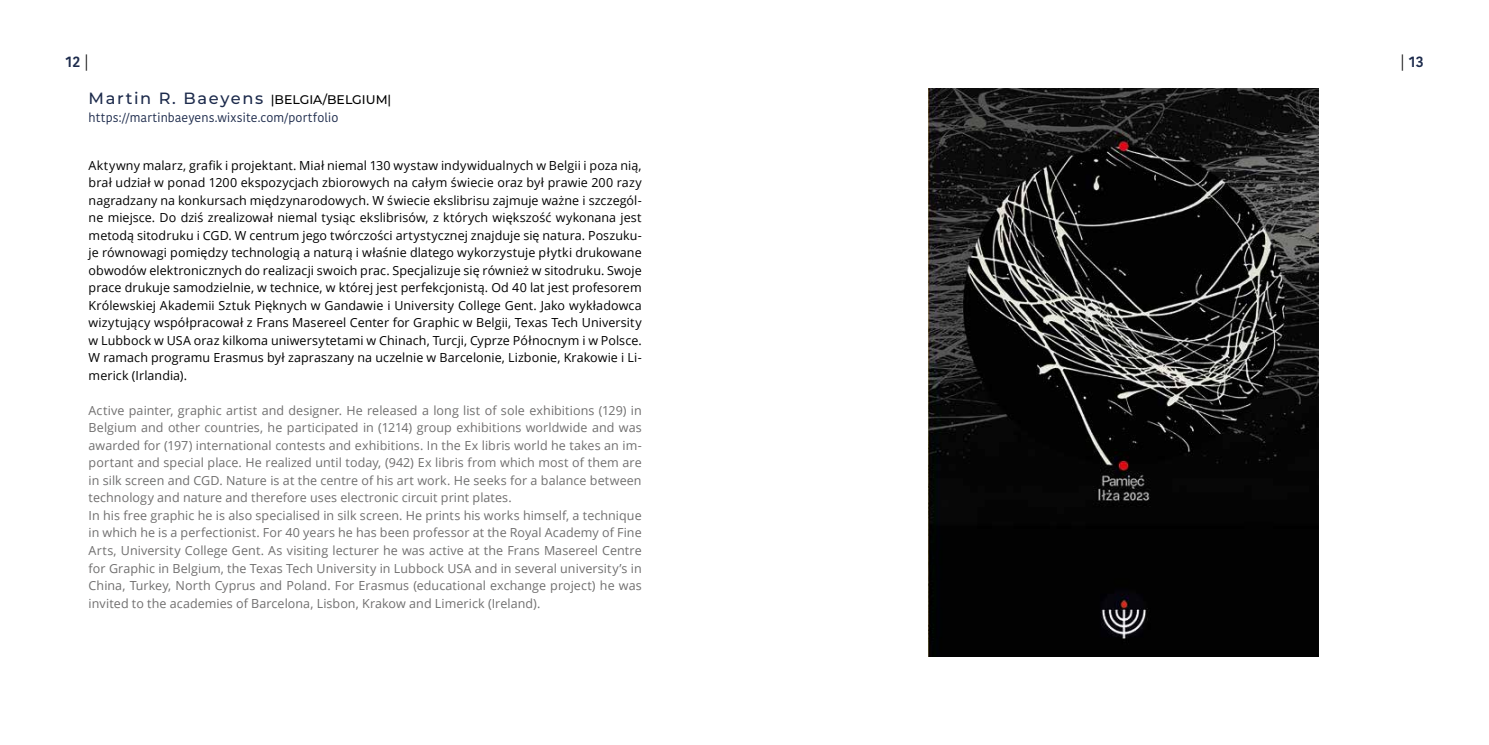
<style>
.page{position:relative;width:1489px;height:745px;background:#fff}
.page>*{position:absolute;margin:0;border:0;box-sizing:border-box;transform-origin:0 0}
.t1{font:600 15px "Kohinoor Devanagari";color:#1d2b4c}
.t2{font:12.5px/17.5px "Open Sans";letter-spacing:.005em;color:#000;text-align:justify}
.t3{font:12.5px/17.5px "Open Sans";letter-spacing:.005em;color:#706f6f}
.t4{font:12.5px "Kohinoor Telugu";color:#1d2b4c}
.t5{font:100 12.5px "Montserrat";color:#000}
.s1{font-weight:400;color:#000}
.s2{font-size:16.25px;color:#1d2b4c}
</style>
<div class="page">
<img style="left:928px;top:89px;width:390px;height:567px">
<p class="t1" style="left:65px;top:53px;width:25px">12 <span class="s1">|</span></p>
<p class="t1" style="left:1400px;top:53px;width:25px"><span class="s1">|</span> 13</p>
<p class="t5" style="left:89px;top:92px;width:304px"><span class="s2">Martin R. Baeyens</span> |BELGIA/BELGIUM|</p>
<p class="t4" style="left:89px;top:110px;width:251px">https://martinbaeyens.wixsite.com/portfolio</p>
<p class="t2" style="left:89px;top:156px;width:554px">Aktywny malarz, grafik i projektant. Miał niemal 130 wystaw indywidualnych w Belgii i poza nią, brał udział w ponad 1200 ekspozycjach zbiorowych na całym świecie oraz był prawie 200 razy nagradzany na konkursach międzynarodowych. W świecie ekslibrisu zajmuje ważne i szczegól&shy;ne miejsce. Do dziś zrealizował niemal tysiąc ekslibrisów, z których większość wykonana jest metodą sitodruku i CGD. W centrum jego twórczości artystycznej znajduje się natura. Poszuku&shy;je równowagi pomiędzy technologią a naturą i właśnie dlatego wykorzystuje płytki drukowane obwodów elektronicznych do realizacji swoich prac. Specjalizuje się również w sitodruku. Swoje prace drukuje samodzielnie, w technice, w której jest perfekcjonistą. Od 40 lat jest profesorem Królewskiej Akademii Sztuk Pięknych w Gandawie i University College Gent. Jako wykładowca wizytujący współpracował z Frans Masereel Center for Graphic w Belgii, Texas Tech University w Lubbock w USA oraz kilkoma uniwersytetami w Chinach, Turcji, Cyprze Północnym i w Polsce.<br>W ramach programu Erasmus był zapraszany na uczelnie w Barcelonie, Lizbonie, Krakowie i Li&shy;merick (Irlandia).</p>
<p class="t3" style="left:89px;top:401px;width:554px">Active painter, graphic artist and designer. He released a long list of sole exhibitions (129) in Belgium and other countries, he participated in (1214) group exhibitions worldwide and was awarded for (197) international contests and exhibitions. In the Ex libris world he takes an im&shy;portant and special place. He realized until today, (942) Ex libris from which most of them are in silk screen and CGD. Nature is at the centre of his art work. He seeks for a balance between technology and nature and therefore uses electronic circuit print plates.<br>In his free graphic he is also specialised in silk screen. He prints his works himself, a technique in which he is a perfectionist. For 40 years he has been professor at the Royal Academy of Fine Arts, University College Gent. As visiting lecturer he was active at the Frans Masereel Centre for Graphic in Belgium, the Texas Tech University in Lubbock USA and in several university’s in China, Turkey, North Cyprus and Poland. For Erasmus (educational exchange project) he was invited to the academies of Barcelona, Lisbon, Krakow and Limerick (Ireland).</p>
</div>
